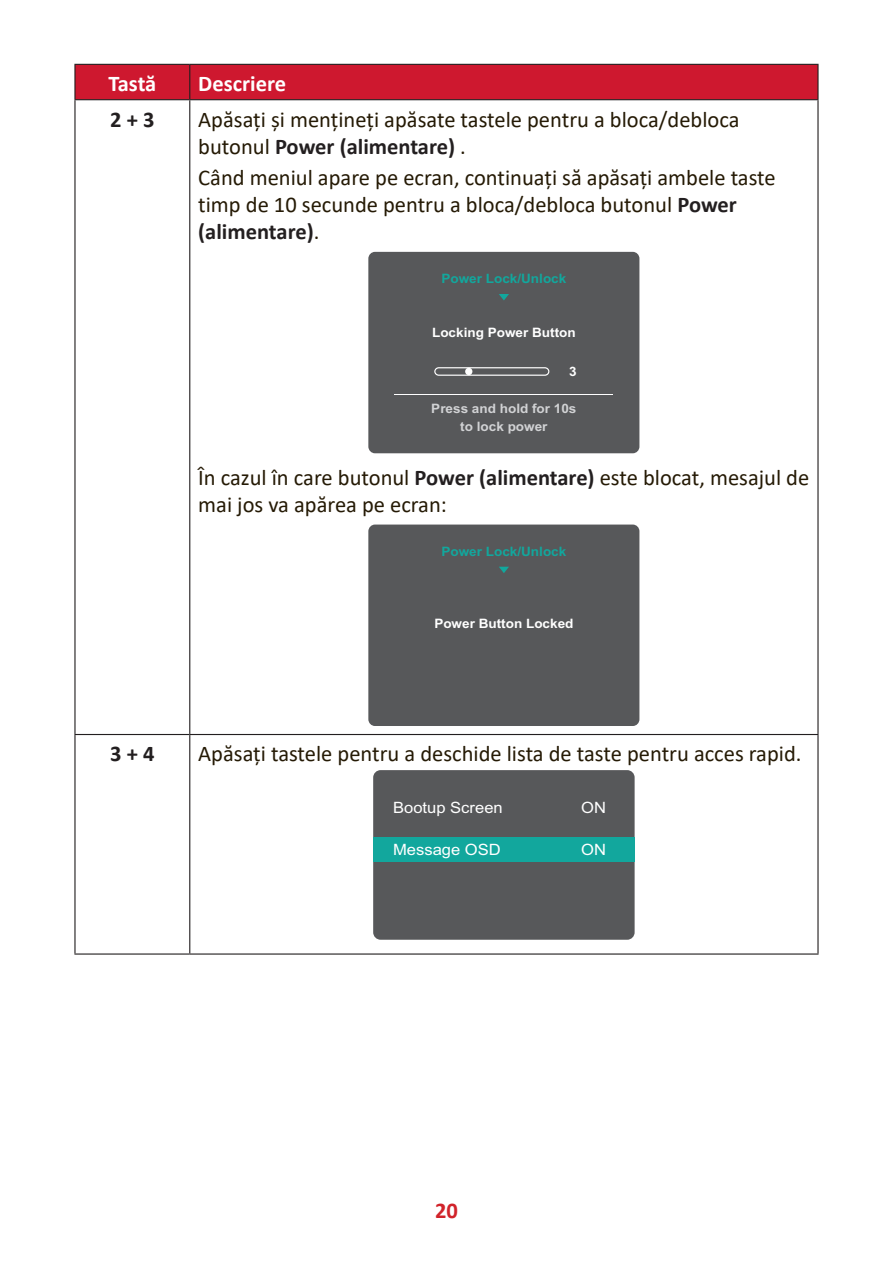
<style>
.page{position:relative;width:893px;height:1263px;background:#fff}
.page>*{position:absolute;margin:0;border:0;box-sizing:border-box;transform-origin:0 0}
.t1{font:22.5px/27px "Calibri";color:#251a05}
.t2{font:700 22.5px "Calibri";color:#fff}
.t3{font:700 22.5px "Calibri";color:#231f20}
.t4{font:700 22.5px "Calibri";color:#d1232a}
.t5{font:15.6px "Arial";color:#fff;scale:1.06 1}
.t6{font:700 13.05px "Arial";color:#fff;scale:1.04 1}
.t7{font:700 13.05px "Arial";color:#12a79d;scale:1.04 1}
.t8{font:700 13.05px/18px "Arial";color:#d1d2d4;text-align:center;scale:1.04 1}
.s1{font-weight:700;color:#231f20}
</style>
<div class="page">
<div style="left:76px;top:65px;width:741px;height:34px;background:#ce182f"></div>
<hr style="left:817px;top:735px;width:2px;height:218px;background:#231f20">
<hr style="left:190px;top:953px;width:629px;height:1px;background:#231f20">
<hr style="left:190px;top:64px;width:629px;height:1px;background:#231f20">
<hr style="left:817px;top:65px;width:2px;height:34px;background:#231f20">
<hr style="left:74px;top:99px;width:116px;height:1px;background:#231f20">
<hr style="left:190px;top:99px;width:629px;height:1px;background:#231f20">
<hr style="left:74px;top:64px;width:116px;height:1px;background:#231f20">
<hr style="left:74px;top:65px;width:2px;height:34px;background:#231f20">
<hr style="left:189px;top:65px;width:1px;height:34px;background:#231f20">
<hr style="left:189px;top:100px;width:1px;height:634px;background:#231f20">
<hr style="left:74px;top:735px;width:2px;height:218px;background:#231f20">
<hr style="left:189px;top:735px;width:1px;height:218px;background:#231f20">
<hr style="left:74px;top:953px;width:116px;height:1px;background:#231f20">
<hr style="left:74px;top:100px;width:2px;height:634px;background:#231f20">
<hr style="left:817px;top:100px;width:2px;height:634px;background:#231f20">
<hr style="left:74px;top:734px;width:116px;height:1px;background:#231f20">
<hr style="left:190px;top:734px;width:629px;height:1px;background:#231f20">
<div style="left:368px;top:252px;width:271px;height:201px;background:#57585a;border-radius:7px"></div>
<hr style="left:395px;top:394px;width:218px;height:1px;background:#fff">
<div style="left:434px;top:367px;width:115px;height:9px;border:1px solid #fff;border-radius:4px"></div>
<div style="left:465px;top:368px;width:7px;height:7px;background:#fff;border-radius:50%"></div>
<svg style="left:499px;top:294px;width:10px;height:6px"></svg>
<div style="left:368px;top:524px;width:271px;height:202px;background:#57585a;border-radius:7px"></div>
<svg style="left:499px;top:567px;width:10px;height:6px"></svg>
<div style="left:373px;top:770px;width:262px;height:170px;background:#57585a;border-radius:7px"></div>
<div style="left:373px;top:837px;width:262px;height:25px;background:#12a79d"></div>
<p class="t2" style="left:108px;top:68px;width:49px">Tastă</p>
<p class="t2" style="left:198px;top:68px;width:89px">Descriere</p>
<p class="t3" style="left:110px;top:103px;width:46px">2 + 3</p>
<p class="t1" style="left:198px;top:105px;width:543px">Apăsați și mențineți apăsate tastele pentru a bloca/debloca butonul <span class="s1">Power (alimentare)</span> .</p>
<p class="t1" style="left:198px;top:163px;width:579px">Când meniul apare pe ecran, continuați să apăsați ambele taste timp de 10 secunde pentru a bloca/debloca butonul <span class="s1">Power (alimentare)</span>.</p>
<p class="t7" style="left:441px;top:270px;width:122px">Power Lock/Unlock</p>
<p class="t6" style="left:432px;top:323px;width:140px">Locking Power Button</p>
<p class="t6" style="left:569px;top:362px;width:9px">3</p>
<p class="t8" style="left:431px;top:400px;width:141px">Press and hold for 10s to lock power</p>
<p class="t1" style="left:198px;top:463px;width:612px">În cazul în care butonul <span class="s1">Power (alimentare)</span> este blocat, mesajul de mai jos va apărea pe ecran:</p>
<p class="t7" style="left:441px;top:542px;width:122px">Power Lock/Unlock</p>
<p class="t6" style="left:434px;top:614px;width:135px">Power Button Locked</p>
<p class="t3" style="left:110px;top:738px;width:46px">3 + 4</p>
<p class="t1" style="left:198px;top:740px;width:605px">Apăsați tastele pentru a deschide lista de taste pentru acces rapid.</p>
<p class="t5" style="left:393px;top:796px;width:105px">Bootup Screen</p>
<p class="t5" style="left:393px;top:839px;width:103px">Message OSD</p>
<p class="t5" style="left:581px;top:796px;width:25px">ON</p>
<p class="t5" style="left:581px;top:839px;width:25px">ON</p>
<p class="t4" style="left:435px;top:1194px;width:24px">20</p>
</div>
